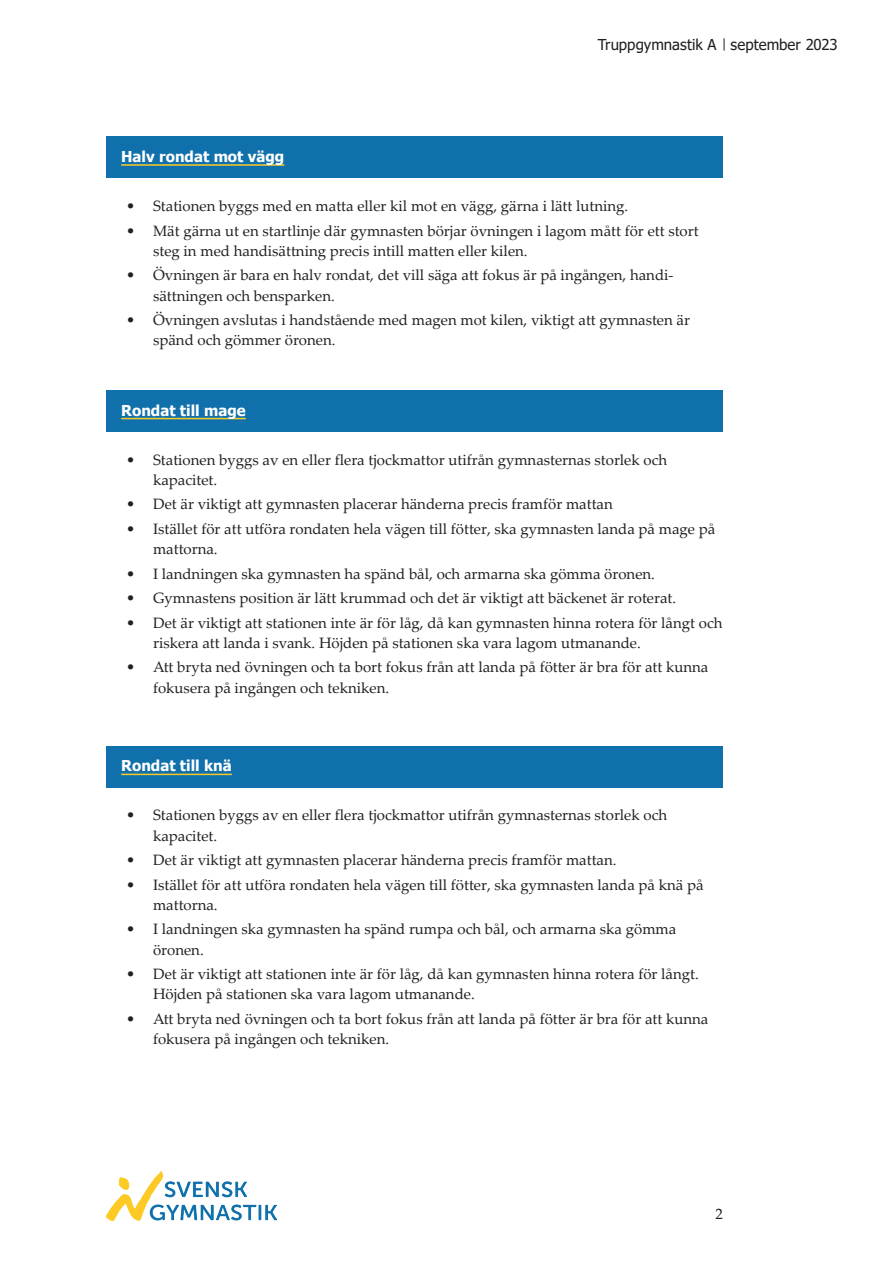
<style>
.page{position:relative;width:893px;height:1263px;background:#fff}
.page>*{position:absolute;margin:0;border:0;box-sizing:border-box;transform-origin:0 0}
.t1{font:15px/20.2px "Palatino Linotype";color:#231f20}
.t2{font:700 15px "Tahoma";color:#fff}
.t3{font:15px "Tahoma";color:#231f20}
</style>
<div class="page">
<img style="left:106px;top:1171px;width:170px;height:49px">
<svg style="left:724px;top:38px;width:1px;height:13px"></svg>
<div style="left:106px;top:136px;width:617px;height:42px;background:#1070ab"></div>
<hr style="left:121px;top:164px;width:163px;height:2px;background:#fdca25">
<div style="left:106px;top:390px;width:617px;height:41px;background:#1070ab"></div>
<hr style="left:121px;top:418px;width:125px;height:1px;background:#fdca25">
<div style="left:106px;top:746px;width:617px;height:41px;background:#1070ab"></div>
<hr style="left:121px;top:774px;width:111px;height:1px;background:#fdca25">
<p class="t3" style="left:598px;top:34px;width:241px">Truppgymnastik A september 2023</p>
<p class="t2" style="left:121px;top:146px;width:165px">Halv rondat mot vägg</p>
<p class="t1" style="left:126px;top:195px;width:504px">• Stationen byggs med en matta eller kil mot en vägg, gärna i lätt lutning.</p>
<p class="t1" style="left:153px;top:220px;width:547px;text-indent:-27px">• Mät gärna ut en startlinje där gymnasten börjar övningen i lagom mått för ett stort steg in med handisättning precis intill matten eller kilen.</p>
<p class="t1" style="left:153px;top:264px;width:522px;text-indent:-27px">• Övningen är bara en halv rondat, det vill säga att fokus är på ingången, handi&shy;sättningen och bensparken.</p>
<p class="t1" style="left:153px;top:309px;width:538px;text-indent:-27px">• Övningen avslutas i handstående med magen mot kilen, viktigt att gymnasten är spänd och gömmer öronen.</p>
<p class="t2" style="left:121px;top:400px;width:126px">Rondat till mage</p>
<p class="t1" style="left:153px;top:449px;width:516px;text-indent:-27px">• Stationen byggs av en eller flera tjockmattor utifrån gymnasternas storlek och kapacitet.</p>
<p class="t1" style="left:126px;top:493px;width:488px">• Det är viktigt att gymnasten placerar händerna precis framför mattan</p>
<p class="t1" style="left:153px;top:518px;width:564px;text-indent:-27px">• Istället för att utföra rondaten hela vägen till fötter, ska gymnasten landa på mage på mattorna.</p>
<p class="t1" style="left:126px;top:563px;width:530px">• I landningen ska gymnasten ha spänd bål, och armarna ska gömma öronen.</p>
<p class="t1" style="left:126px;top:587px;width:552px">• Gymnastens position är lätt krummad och det är viktigt att bäckenet är roterat.</p>
<p class="t1" style="left:153px;top:612px;width:571px;text-indent:-27px">• Det är viktigt att stationen inte är för låg, då kan gymnasten hinna rotera för långt och riskera att landa i svank. Höjden på stationen ska vara lagom utmanande.</p>
<p class="t1" style="left:153px;top:656px;width:557px;text-indent:-27px">• Att bryta ned övningen och ta bort fokus från att landa på fötter är bra för att kunna fokusera på ingången och tekniken.</p>
<p class="t2" style="left:121px;top:755px;width:112px">Rondat till knä</p>
<p class="t1" style="left:153px;top:804px;width:516px;text-indent:-27px">• Stationen byggs av en eller flera tjockmattor utifrån gymnasternas storlek och kapacitet.</p>
<p class="t1" style="left:126px;top:849px;width:492px">• Det är viktigt att gymnasten placerar händerna precis framför mattan.</p>
<p class="t1" style="left:153px;top:874px;width:552px;text-indent:-27px">• Istället för att utföra rondaten hela vägen till fötter, ska gymnasten landa på knä på mattorna.</p>
<p class="t1" style="left:153px;top:918px;width:525px;text-indent:-27px">• I landningen ska gymnasten ha spänd rumpa och bål, och armarna ska gömma öronen.</p>
<p class="t1" style="left:153px;top:963px;width:547px;text-indent:-27px">• Det är viktigt att stationen inte är för låg, då kan gymnasten hinna rotera för långt.<br>Höjden på stationen ska vara lagom utmanande.</p>
<p class="t1" style="left:153px;top:1008px;width:557px;text-indent:-27px">• Att bryta ned övningen och ta bort fokus från att landa på fötter är bra för att kunna fokusera på ingången och tekniken.</p>
<p class="t1" style="left:715px;top:1203px;width:9px">2</p>
</div>
